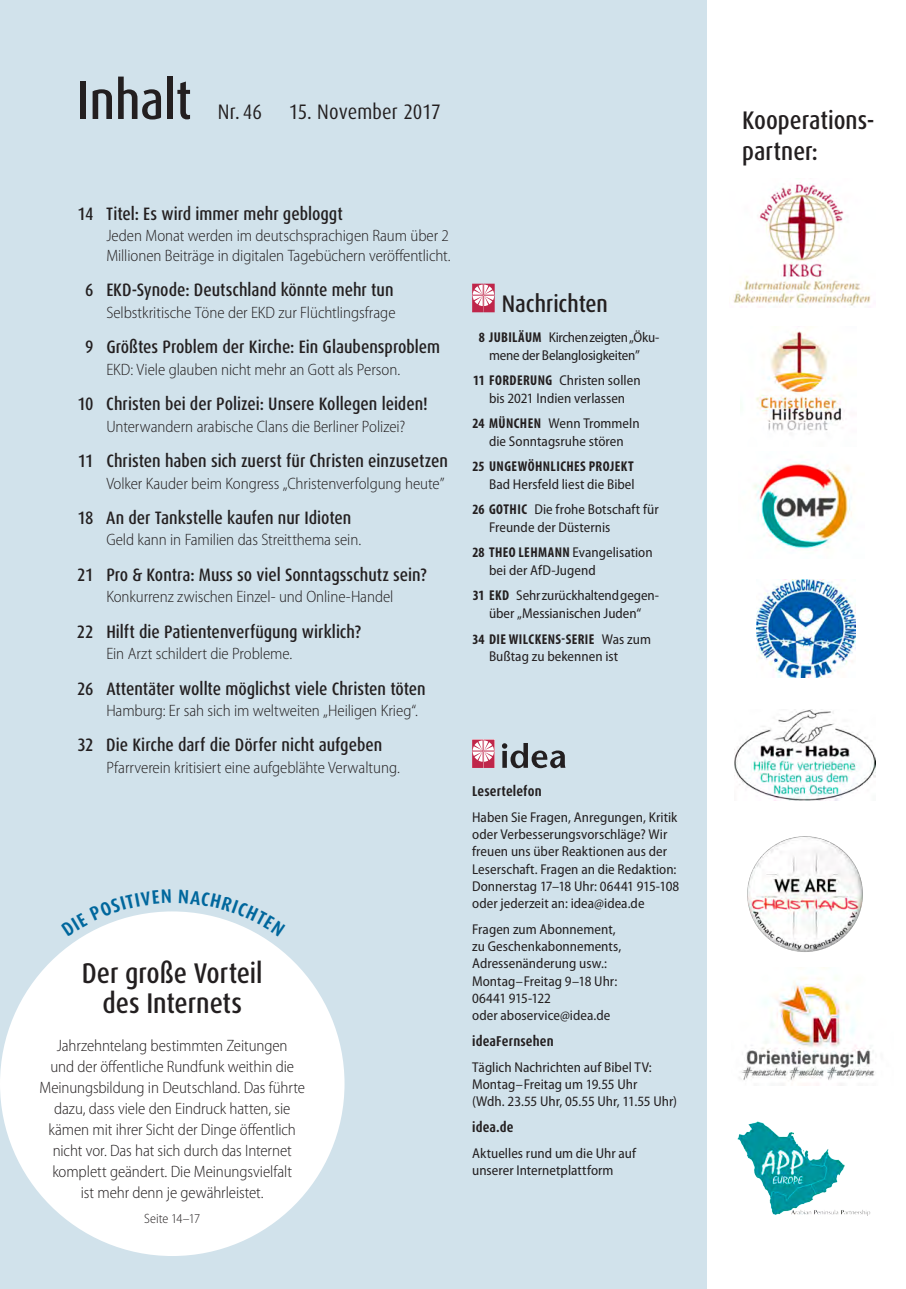
<style>
.page{position:relative;width:906px;height:1289px;background:#fff}
.page>*{position:absolute;margin:0;border:0;box-sizing:border-box;transform-origin:0 0}
.t1{font:500 condensed 54px "Dax OT";letter-spacing:-.005em;color:#231f20}
.t2{font:500 condensed 28.5px/30px "Dax OT";letter-spacing:-.005em;color:#231f20;text-align:center}
.t3{font:500 condensed 25.5px/30.6px "Dax OT";color:#231f20}
.t4{font:500 condensed 24px "Dax OT";color:#231f20}
.t5{font:condensed 21px "Dax OT";letter-spacing:.005em;color:#231f20}
.t6{font:500 condensed 18px "Dax OT";color:#231f20}
.t7{font:300 semi-condensed 16.5px/21px "Myriad Pro";letter-spacing:-.005em;color:#231f20;text-align:center}
.t8{font:semi-condensed 14.25px/17.2px "Myriad Pro";color:#231f20}
.t9{font:semi-condensed 14.25px/17.2px "Myriad Pro";letter-spacing:-.02em;color:#231f20}
.t10{font:700 condensed 14.25px "Dax OT";letter-spacing:.01em;color:#231f20}
.t11{font:700 condensed 14.25px "Myriad Pro";letter-spacing:.03em;color:#231f20}
.t12{font:300 semi-condensed 13.5px "Myriad Pro";letter-spacing:-.005em;color:#231f20}
.s1{font-weight:700;font-stretch:condensed}
</style>
<div class="page">
<div style="left:0;top:0;width:706px;height:1288px;background:#d1e2eb"></div>
<div style="left:0;top:911px;width:344px;height:344px;background:#fff;border-radius:50%"></div>
<img style="left:737px;top:1121px;width:134px;height:94px">
<img style="left:756px;top:331px;width:89px;height:102px">
<img style="left:756px;top:580px;width:99px;height:97px">
<img style="left:733px;top:182px;width:138px;height:124px">
<img style="left:734px;top:709px;width:142px;height:92px">
<img style="left:753px;top:461px;width:99px;height:88px">
<img style="left:739px;top:967px;width:136px;height:118px">
<img style="left:747px;top:836px;width:116px;height:116px">
<svg style="left:472px;top:284px;width:23px;height:28px"></svg>
<svg style="left:502px;top:743px;width:63px;height:25px"></svg>
<svg style="left:472px;top:739px;width:22px;height:29px"></svg>
<svg style="left:84px;top:911px;width:87px;height:25px"></svg>
<svg style="left:179px;top:911px;width:82px;height:25px"></svg>
<h1 class="t1" style="left:77px;top:66px;width:117px">Inhalt</h1>
<p class="t5" style="left:218px;top:98px;width:46px">Nr. 46</p>
<p class="t5" style="left:289px;top:98px;width:153px">15. November 2017</p>
<h3 class="t3" style="left:742px;top:105px;width:134px">Kooperations&shy;partner:</h3>
<p class="t6" style="left:78px;top:202px;width:267px">14 Titel: Es wird immer mehr gebloggt</p>
<p class="t7" style="left:106px;top:226px;width:346px;line-height:19.5px;text-align:left">Jeden Monat werden im deutschsprachigen Raum über 2<br>Millionen Beiträge in digitalen Tagebüchern veröffentlicht.</p>
<p class="t6" style="left:85px;top:278px;width:310px">6 EKD-Synode: Deutschland könnte mehr tun</p>
<p class="t7" style="left:106px;top:302px;width:291px">Selbstkritische Töne der EKD zur Flüchtlingsfrage</p>
<p class="t6" style="left:85px;top:335px;width:356px">9 Größtes Problem der Kirche: Ein Glaubensproblem</p>
<p class="t7" style="left:106px;top:358px;width:295px">EKD: Viele glauben nicht mehr an Gott als Person.</p>
<p class="t6" style="left:77px;top:392px;width:352px">10 Christen bei der Polizei: Unsere Kollegen leiden!</p>
<p class="t7" style="left:106px;top:415px;width:300px">Unterwandern arabische Clans die Berliner Polizei?</p>
<p class="t6" style="left:78px;top:449px;width:372px">11 Christen haben sich zuerst für Christen einzusetzen</p>
<p class="t7" style="left:106px;top:472px;width:340px">Volker Kauder beim Kongress „Christenverfolgung heute”</p>
<p class="t6" style="left:77px;top:506px;width:275px">18 An der Tankstelle kaufen nur Idioten</p>
<p class="t7" style="left:106px;top:529px;width:256px">Geld kann in Familien das Streitthema sein.</p>
<p class="t6" style="left:77px;top:563px;width:351px">21 Pro &amp; Kontra: Muss so viel Sonntagsschutz sein?</p>
<p class="t7" style="left:106px;top:586px;width:289px">Konkurrenz zwischen Einzel- und Online-Handel</p>
<p class="t6" style="left:77px;top:620px;width:286px">22 Hilft die Patientenverfügung wirklich?</p>
<p class="t7" style="left:106px;top:643px;width:188px">Ein Arzt schildert die Probleme.</p>
<p class="t6" style="left:77px;top:676px;width:350px">26 Attentäter wollte möglichst viele Christen töten</p>
<p class="t7" style="left:106px;top:700px;width:313px">Hamburg: Er sah sich im weltweiten „Heiligen Krieg“.</p>
<p class="t6" style="left:77px;top:733px;width:306px">32 Die Kirche darf die Dörfer nicht aufgeben</p>
<p class="t7" style="left:106px;top:757px;width:295px">Pfarrverein kritisiert eine aufgeblähte Verwaltung.</p>
<h2 class="t2" style="left:82px;top:957px;width:182px">Der große Vorteil des Internets</h2>
<p class="t7" style="left:40px;top:1034px;width:267px">Jahrzehntelang bestimmten Zeitungen<br>und der öffentliche Rundfunk weithin die Meinungsbildung in Deutschland. Das führte dazu, dass viele den Eindruck hatten, sie kämen mit ihrer Sicht der Dinge öffentlich nicht vor. Das hat sich durch das Internet komplett geändert. Die Meinungsvielfalt<br>ist mehr denn je gewährleistet.</p>
<p class="t12" style="left:144px;top:1210px;width:57px">Seite 14–17</p>
<h3 class="t4" style="left:502px;top:288px;width:108px">Nachrichten</h3>
<p class="t9" style="left:489px;top:329px;width:172px;text-indent:-10px"><span class="s1">8 JUBILÄUM</span> Kirchen zeigten „Öku&shy;mene der Belanglosigkeiten”</p>
<p class="t8" style="left:473px;top:372px;width:169px;text-align:center"><span class="s1">11 FORDERUNG</span> Christen sollen bis 2021 Indien verlassen</p>
<p class="t8" style="left:472px;top:415px;width:169px;text-align:center"><span class="s1">24 MÜNCHEN</span> Wenn Trommeln die Sonntagsruhe stören</p>
<p class="t11" style="left:472px;top:458px;width:163px">25 UNGEWÖHNLICHES PROJEKT</p>
<p class="t8" style="left:472px;top:471px;width:188px;line-height:25.8px;text-align:center">Bad Hersfeld liest die Bibel<br><span class="s1">26 GOTHIC</span> Die frohe Botschaft für</p>
<p class="t8" style="left:472px;top:514px;width:182px;line-height:25.8px;text-indent:17px">Freunde der Düsternis<br><span class="s1">28 THEO LEHMANN</span> Evangelisation</p>
<p class="t8" style="left:473px;top:557px;width:188px;line-height:25.8px;text-indent:16px">bei der AfD-Jugend<br><span class="s1">31 EKD</span> Sehr zurückhaltend gegen-</p>
<p class="t8" style="left:472px;top:600px;width:180px;line-height:25.8px;text-align:center">über „Messianischen Juden“<br><span class="s1">34 DIE WILCKENS-SERIE</span> Was zum</p>
<p class="t8" style="left:489px;top:647px;width:131px">Bußtag zu bekennen ist</p>
<p class="t10" style="left:472px;top:782px;width:71px">Lesertelefon</p>
<p class="t8" style="left:472px;top:808px;width:209px">Haben Sie Fragen, Anregungen, Kritik oder Verbesserungsvorschläge? Wir freuen uns über Reaktionen aus der Leserschaft. Fragen an die Redaktion:<br>Donnerstag 17–18 Uhr: 06441 915-108 oder jederzeit an: idea@idea.de</p>
<p class="t8" style="left:472px;top:920px;width:151px">Fragen zum Abonnement, zu Geschenkabonnements,<br>Adressenänderung usw.:<br>Montag–Freitag 9–18 Uhr:<br>06441 915-122<br>oder aboservice@idea.de</p>
<p class="t10" style="left:472px;top:1031px;width:83px">ideaFernsehen</p>
<p class="t8" style="left:472px;top:1058px;width:206px">Täglich Nachrichten auf Bibel TV:<br>Montag–Freitag um 19.55 Uhr<br>(Wdh. 23.55 Uhr, 05.55 Uhr, 11.55 Uhr)</p>
<p class="t10" style="left:472px;top:1117px;width:43px">idea.de</p>
<p class="t8" style="left:472px;top:1144px;width:165px">Aktuelles rund um die Uhr auf unserer Internetplattform</p>
</div>
